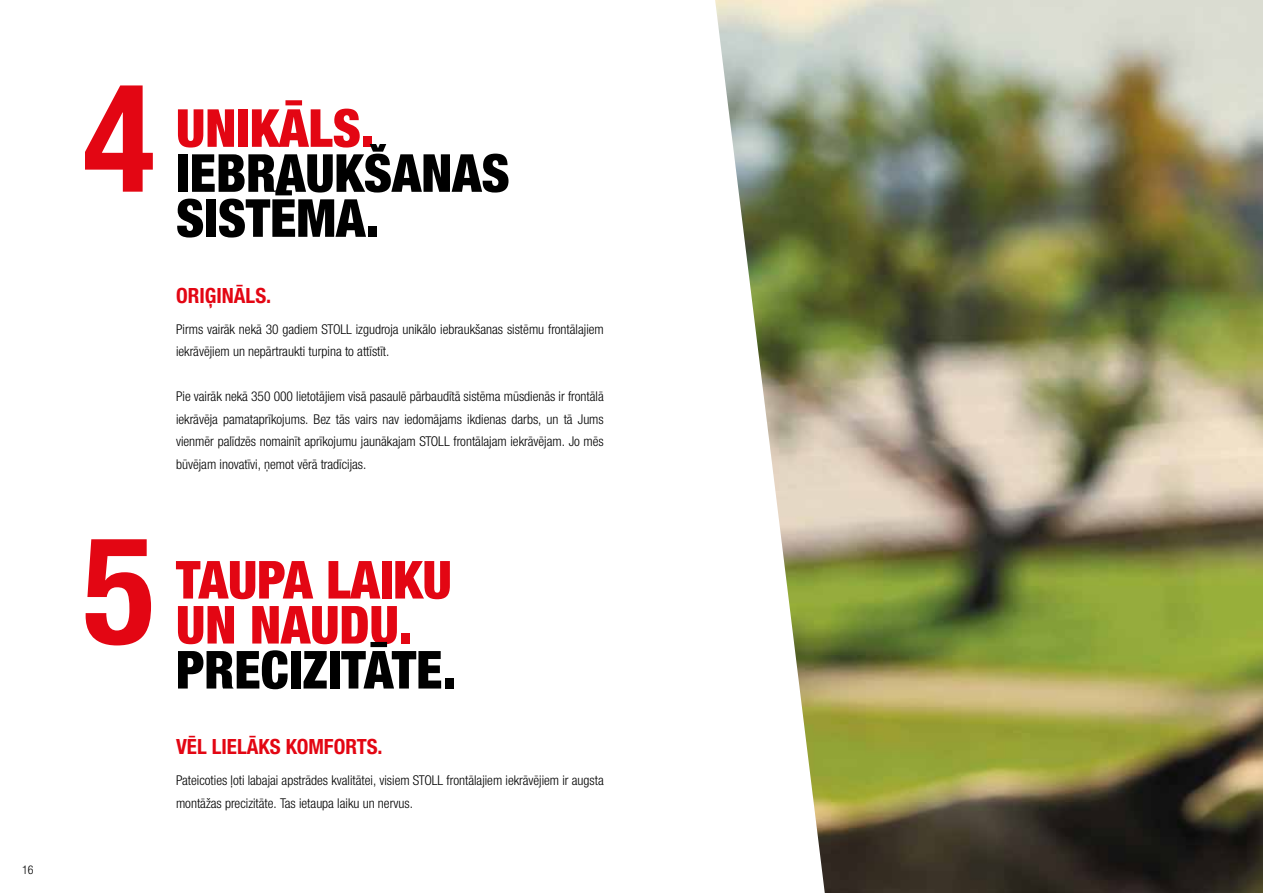
<style>
.page{position:relative;width:1263px;height:893px;background:#fff}
.page>*{position:absolute;margin:0;border:0;box-sizing:border-box;transform-origin:0 0}
.t1{font:700 condensed 150px "Helvetica Neue";color:#e30613}
.t2{font:900 condensed 52.5px/45px "Helvetica Neue LTW1 G";color:#000}
.t3{font:900 condensed 52.5px/45px "Helvetica Neue LTW1 G";color:#e30613}
.t4{font:700 condensed 21px "Helvetica Neue LTW1 G";color:#e30613}
.t5{font:300 condensed 13.5px/22.5px "Helvetica Neue LTW1 G";color:#000}
.t6{font:300 condensed 12px "Helvetica Neue LTW1 G";color:#000}
</style>
<div class="page">
<img style="left:715px;top:0;width:548px;height:893px">
<p class="t6" style="left:22px;top:863px;width:13px">16</p>
<h1 class="t1" style="left:83px;top:48px;width:74px">4</h1>
<h2 class="t3" style="left:176px;top:106px;width:200px">UNIKĀLS.</h2>
<h2 class="t2" style="left:176px;top:151px;width:335px">IEBRAUKŠANAS<br>SISTĒMA.</h2>
<h3 class="t4" style="left:176px;top:283px;width:97px">ORIĢINĀLS.</h3>
<p class="t5" style="left:176px;top:318px;width:429px">Pirms vairāk nekā 30 gadiem STOLL izgudroja unikālo iebraukšanas sistēmu frontālajiem iekrāvējiem un nepārtraukti turpina to attīstīt.</p>
<p class="t5" style="left:176px;top:385px;width:429px;text-align:justify">Pie vairāk nekā 350 000 lietotājiem visā pasaulē pārbaudītā sistēma mūsdienās ir frontālā iekrāvēja pamataprīkojums. Bez tās vairs nav iedomājams ikdienas darbs, un tā Jums vienmēr palīdzēs nomainīt aprīkojumu jaunākajam STOLL frontālajam iekrāvējam. Jo mēs būvējam inovatīvi, ņemot vērā tradīcijas.</p>
<h1 class="t1" style="left:83px;top:499px;width:74px">5</h1>
<h2 class="t3" style="left:176px;top:557px;width:277px">TAUPA LAIKU<br>UN NAUDU.</h2>
<h2 class="t2" style="left:176px;top:647px;width:281px">PRECIZITĀTE.</h2>
<h3 class="t4" style="left:176px;top:734px;width:208px">VĒL LIELĀKS KOMFORTS.</h3>
<p class="t5" style="left:176px;top:769px;width:429px">Pateicoties ļoti labajai apstrādes kvalitātei, visiem STOLL frontālajiem iekrāvējiem ir augsta montāžas precizitāte. Tas ietaupa laiku un nervus.</p>
</div>
